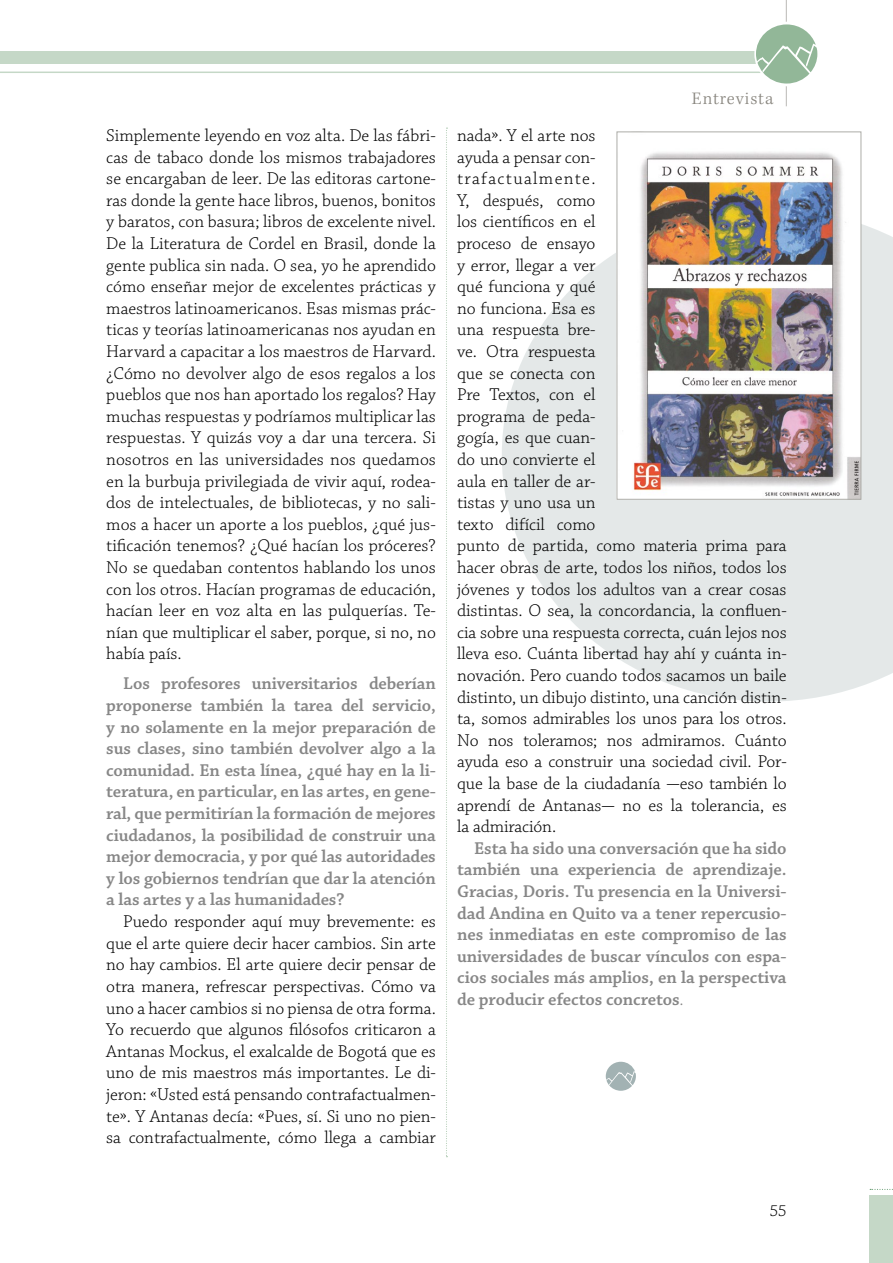
<style>
.page{position:relative;width:893px;height:1263px;background:#fff}
.page>*{position:absolute;margin:0;border:0;box-sizing:border-box;transform-origin:0 0}
.t1{font:300 18px/21.6px "Chaparral Pro";letter-spacing:-.005em;color:#000;text-align:justify}
.t2{font:600 18px/21.6px "Chaparral Pro";letter-spacing:-.005em;color:#878787;text-align:justify}
.t3{font:300 18px "Kepler Std";letter-spacing:.05em;color:#89867f}
.t4{font:300 16.5px "Chaparral Pro";color:#000}
.s1{font-style:italic}
.s2{font-weight:300}
</style>
<div class="page">
<svg style="left:502px;top:208px;width:391px;height:494px;fill:#e4e8e8"></svg>
<div style="left:870px;top:1195px;width:23px;height:68px;background:#c5d8c7"></div>
<svg style="left:870px;top:1189px;width:23px;height:1px"></svg>
<hr style="left:0;top:72px;width:787px;height:1px;background:#c5d8c7">
<div style="left:0;top:51px;width:787px;height:13px;background:#c5d8c7"></div>
<hr style="left:786px;top:0;width:1px;height:106px;background:#bab9b5">
<svg style="left:446px;top:128px;width:1px;height:1029px"></svg>
<div style="left:754px;top:22px;width:65px;height:64px;background:#fff;border-radius:50%"></div>
<svg style="left:756px;top:24px;width:61px;height:60px"></svg>
<svg style="left:606px;top:1062px;width:30px;height:29px"></svg>
<img style="left:619px;top:152px;width:240px;height:345px">
<div style="left:617px;top:132px;width:244px;height:367px;border:1px solid #adada8"></div>
<p class="t1" style="left:106px;top:125px;width:331px">Simplemente leyendo en voz alta. De las fábri&shy;cas de tabaco donde los mismos trabajadores se encargaban de leer. De las editoras cartone&shy;ras donde la gente hace libros, buenos, bonitos y baratos, con basura; libros de excelente nivel.<br>De la Literatura de Cordel en Brasil, donde la gente publica sin nada. O sea, yo he aprendido cómo enseñar mejor de excelentes prácticas y maestros latinoamericanos. Esas mismas prác&shy;ticas y teorías latinoamericanas nos ayudan en Harvard a capacitar a los maestros de Harvard. ¿Cómo no devolver algo de esos regalos a los pueblos que nos han aportado los regalos? Hay muchas respuestas y podríamos multiplicar las respuestas. Y quizás voy a dar una tercera. Si nosotros en las universidades nos quedamos en la burbuja privilegiada de vivir aquí, rodea&shy;dos de intelectuales, de bibliotecas, y no sali&shy;mos a hacer un aporte a los pueblos, ¿qué jus&shy;tificación tenemos? ¿Qué hacían los próceres?<br>No se quedaban contentos hablando los unos con los otros. Hacían programas de educación, hacían leer en voz alta en las pulquerías. Te&shy;nían que multiplicar el saber, porque, si no, no había país.</p>
<p class="t2" style="left:106px;top:673px;width:331px;text-indent:17px">Los profesores universitarios deberían proponerse también la tarea del servicio, y no solamente en la mejor preparación de sus clases, sino también devolver algo a la comunidad. En esta línea, ¿qué hay en la li&shy;teratura, en particular, en las artes, en gene&shy;ral, que permitirían la formación de mejores ciudadanos, la posibilidad de construir una mejor democracia, y por qué las autoridades y los gobiernos tendrían que dar la atención a las artes y a las humanidades?</p>
<p class="t1" style="left:106px;top:911px;width:331px;text-indent:17px">Puedo responder aquí muy brevemente: es que el arte quiere decir hacer cambios. Sin arte no hay cambios. El arte quiere decir pensar de otra manera, refrescar perspectivas. Cómo va uno a hacer cambios si no piensa de otra forma.<br>Yo recuerdo que algunos filósofos criticaron a Antanas Mockus, el exalcalde de Bogotá que es uno de mis maestros más importantes. Le di&shy;jeron: «Usted está pensando contrafactualmen&shy;te». Y Antanas decía: «Pues, sí. Si uno no pien&shy;sa contrafactualmente, cómo llega a cambiar</p>
<p class="t3" style="left:692px;top:88px;width:83px">Entrevista</p>
<p class="t1" style="left:457px;top:125px;width:331px;text-align:left">nada». Y el arte nos<br>ayuda a pensar con-<br>trafactualmente.<br>Y, después, como<br>los científicos en el<br>proceso de ensayo<br>y error, llegar a ver<br>qué funciona y qué<br>no funciona. Esa es<br>una respuesta bre-<br>ve. Otra respuesta<br>que se conecta con<br>Pre Textos, con el<br>programa de peda-<br>gogía, es que cuan-<br>do uno convierte el<br>aula en taller de ar-<br>tistas y uno usa un<br>texto difícil como<br>punto de partida, como materia prima para hacer obras de arte, todos los niños, todos los jóvenes y todos los adultos van a crear cosas distintas. O sea, la concordancia, la confluen&shy;cia sobre una respuesta correcta, cuán lejos nos lleva eso. Cuánta libertad hay ahí y cuánta in&shy;novación. Pero cuando todos sacamos un baile distinto, un dibujo distinto, una canción distin&shy;ta, somos admirables los unos para los otros.<br>No nos toleramos; nos admiramos. Cuánto ayuda eso a construir una sociedad civil. Por&shy;que la base de la ciudadanía <span class="s1">-</span>eso también lo aprendí de Antanas<span class="s1">-</span> no es la tolerancia, es la admiración.</p>
<p class="t2" style="left:457px;top:838px;width:331px;text-indent:17px">Esta ha sido una conversación que ha sido también una experiencia de aprendizaje.<br>Gracias, Doris. Tu presencia en la Universi&shy;dad Andina en Quito va a tener repercusio&shy;nes inmediatas en este compromiso de las universidades de buscar vínculos con espa&shy;cios sociales más amplios, en la perspectiva de producir efectos concretos<span class="s2">.</span></p>
<p class="t4" style="left:770px;top:1202px;width:18px">55</p>
</div>
